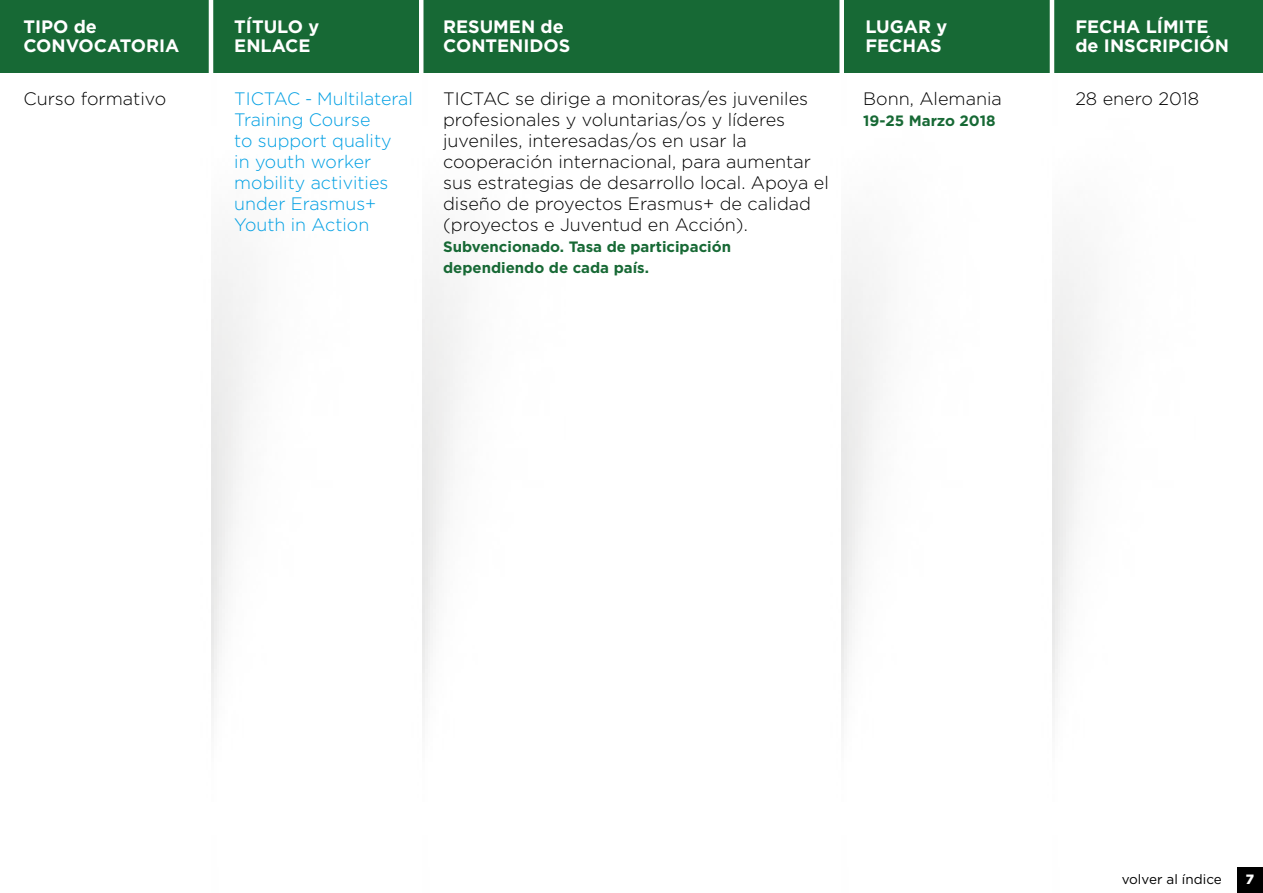
<style>
.page{position:relative;width:1263px;height:893px;background:#fff}
.page>*{position:absolute;margin:0;border:0;box-sizing:border-box;transform-origin:0 0}
.t1{font:300 18px/21px "Gotham";color:#000}
.t2{font:300 18px/21px "Gotham";color:#009fe3}
.t3{font:700 18px/19.5px "Gotham";color:#fff}
.t4{font:700 15px/21px "Gotham";color:#176935}
.t5{font:13.5px "Gotham";color:#000}
.t6{font:900 13.5px "Gotham";color:#fff}
</style>
<div class="page">
<img style="left:139px;top:72px;width:212px;height:638px">
<img style="left:351px;top:72px;width:221px;height:638px">
<img style="left:769px;top:72px;width:212px;height:638px">
<img style="left:981px;top:72px;width:221px;height:638px">
<div style="left:0;top:0;width:1263px;height:72px;background:#176935"></div>
<hr style="left:209px;top:0;width:4px;height:74px;background:#fff">
<hr style="left:419px;top:0;width:4px;height:74px;background:#fff">
<div style="left:839px;top:0;width:5px;height:74px;background:#fff"></div>
<hr style="left:1050px;top:0;width:4px;height:74px;background:#fff">
<div style="left:1237px;top:867px;width:26px;height:26px;background:#000"></div>
<p class="t3" style="left:23px;top:17px;width:158px">TIPO de<br>CONVOCATORIA</p>
<p class="t1" style="left:23px;top:88px;width:144px">Curso formativo</p>
<p class="t3" style="left:234px;top:17px;width:86px">TÍTULO y<br>ENLACE</p>
<p class="t2" style="left:234px;top:88px;width:180px">TICTAC - Multilateral<br>Training Course<br>to support quality<br>in youth worker mobility activities under Erasmus+<br>Youth in Action</p>
<p class="t3" style="left:443px;top:17px;width:129px">RESUMEN de<br>CONTENIDOS</p>
<p class="t1" style="left:443px;top:88px;width:387px">TICTAC se dirige a monitoras/es juveniles profesionales y voluntarias/os y líderes juveniles, interesadas/os en usar la cooperación internacional, para aumentar sus estrategias de desarrollo local. Apoya el diseño de proyectos Erasmus+ de calidad (proyectos e Juventud en Acción).</p>
<p class="t4" style="left:443px;top:236px;width:289px">Subvencionado. Tasa de participación dependiendo de cada país.</p>
<p class="t3" style="left:865px;top:17px;width:83px">LUGAR y<br>FECHAS</p>
<p class="t1" style="left:863px;top:88px;width:140px">Bonn, Alemania</p>
<p class="t4" style="left:863px;top:110px;width:134px">19-25 Marzo 2018</p>
<p class="t3" style="left:1075px;top:17px;width:155px">FECHA LÍMITE de INSCRIPCIÓN</p>
<p class="t1" style="left:1075px;top:88px;width:125px">28 enero 2018</p>
<p class="t5" style="left:1122px;top:870px;width:102px">volver al índice</p>
<p class="t6" style="left:1246px;top:869px;width:10px">7</p>
</div>
